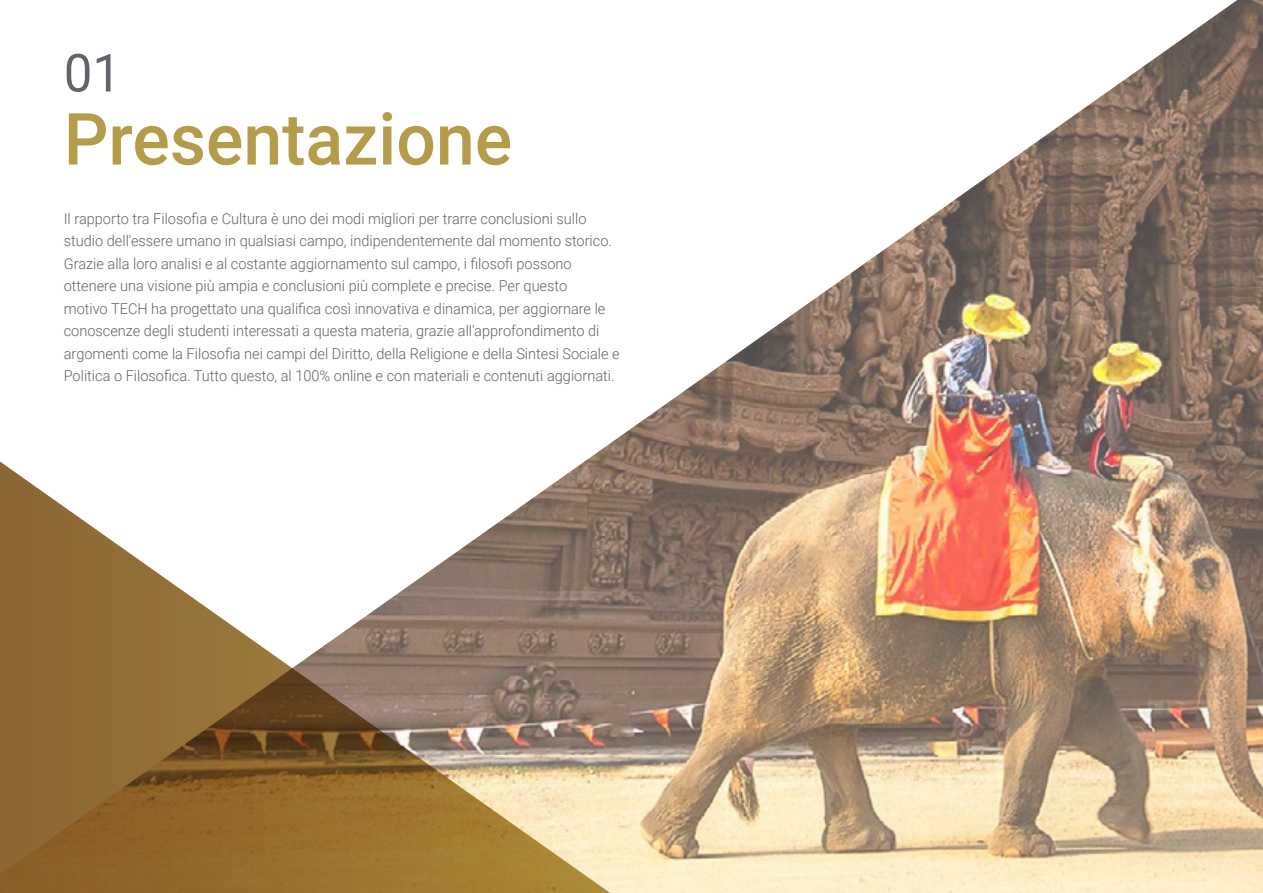
<style>
.page{position:relative;width:1263px;height:893px;background:#fff}
.page>*{position:absolute;margin:0;border:0;box-sizing:border-box;transform-origin:0 0}
.t1{font:500 72px "Roboto";color:#b49c4b}
.t2{font:52.5px "Roboto";color:#61646a}
.t3{font:300 15px/22.5px "Roboto";color:#61646a}
</style>
<div class="page">
<img style="left:606px;top:0;width:657px;height:893px">
<svg style="left:0;top:446px;width:640px;height:447px"></svg>
<h2 class="t2" style="left:64px;top:36px;width:59px">01</h2>
<h1 class="t1" style="left:64px;top:89px;width:450px">Presentazione</h1>
<p class="t3" style="left:64px;top:207px;width:557px">Il rapporto tra Filosofia e Cultura è uno dei modi migliori per trarre conclusioni sullo studio dell'essere umano in qualsiasi campo, indipendentemente dal momento storico.<br>Grazie alla loro analisi e al costante aggiornamento sul campo, i filosofi possono ottenere una visione più ampia e conclusioni più complete e precise. Per questo<br>motivo TECH ha progettato una qualifica così innovativa e dinamica, per aggiornare le conoscenze degli studenti interessati a questa materia, grazie all'approfondimento di argomenti come la Filosofia nei campi del Diritto, della Religione e della Sintesi Sociale e Politica o Filosofica. Tutto questo, al 100% online e con materiali e contenuti aggiornati.</p>
</div>
